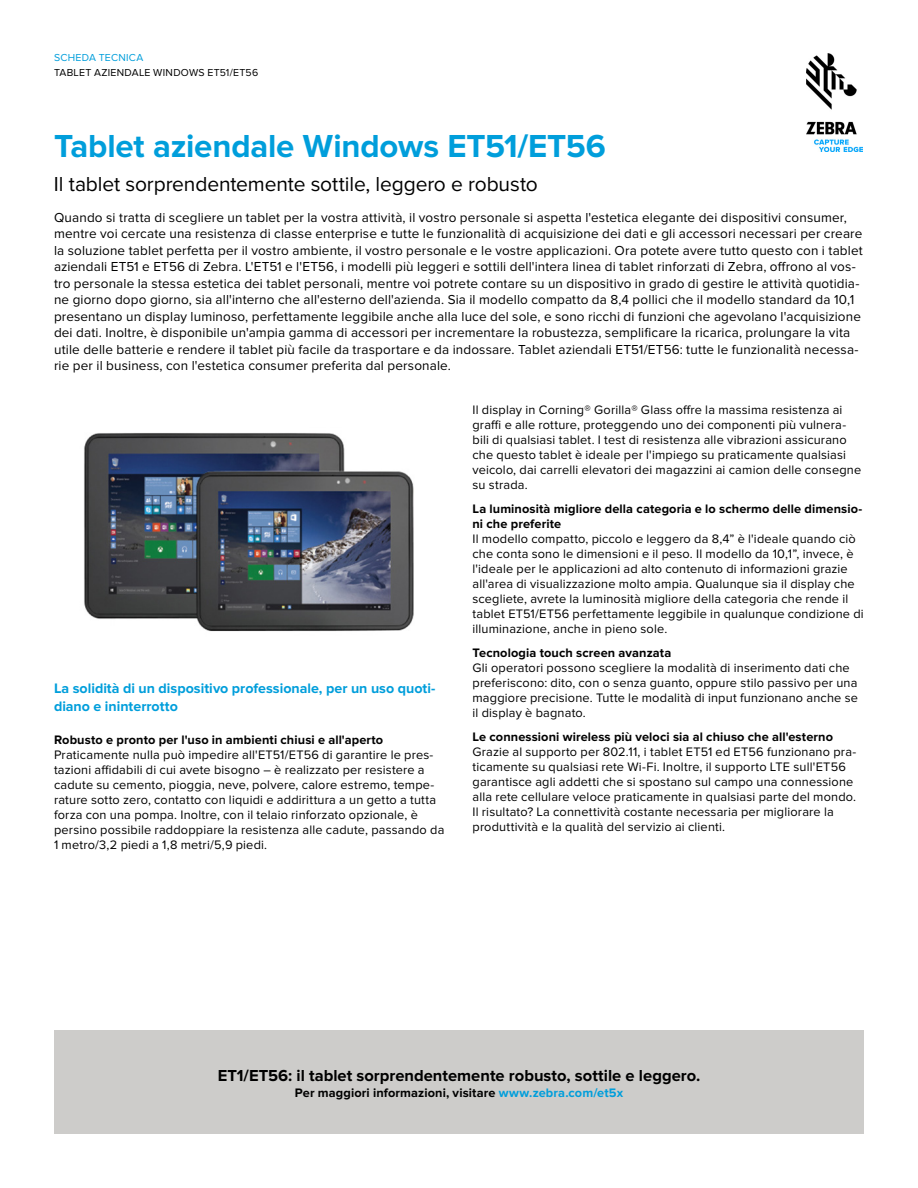
<style>
.page{position:relative;width:918px;height:1188px;background:#fff}
.page>*{position:absolute;margin:0;border:0;box-sizing:border-box;transform-origin:0 0}
.t1{font:700 33px "Proxima Nova";letter-spacing:-.005em;color:#009edb}
.t2{font:21px "Proxima Nova";letter-spacing:-.005em;color:#000}
.t3{font:700 16.5px "Proxima Nova";color:#000}
.t4{font:700 14.25px/17.2px "Proxima Nova";color:#009edb}
.t5{font:13.5px/16.5px "Proxima Nova";letter-spacing:.01em;color:#000}
.t6{font:12.75px/15px "Proxima Nova";letter-spacing:.015em;color:#000}
.t7{font:700 12.75px/15px "Proxima Nova";letter-spacing:.01em;color:#000}
.t8{font:10.5px "Proxima Nova";letter-spacing:.025em;color:#000}
.t9{font:10.5px "Proxima Nova";letter-spacing:.025em;color:#009edb}
.s1{color:#009edb}
</style>
<div class="page">
<img style="left:806px;top:54px;width:56px;height:97px">
<div style="left:54px;top:1031px;width:810px;height:103px;background:#cdccca"></div>
<img style="left:84px;top:433px;width:330px;height:199px">
<p class="t9" style="left:54px;top:52px;width:91px">SCHEDA TECNICA</p>
<p class="t8" style="left:54px;top:66px;width:206px">TABLET AZIENDALE WINDOWS ET51/ET56</p>
<h1 class="t1" style="left:54px;top:127px;width:553px">Tablet aziendale Windows ET51/ET56</h1>
<h2 class="t2" style="left:54px;top:172px;width:485px">Il tablet sorprendentemente sottile, leggero e robusto</h2>
<p class="t5" style="left:54px;top:209px;width:810px">Quando si tratta di scegliere un tablet per la vostra attività, il vostro personale si aspetta l'estetica elegante dei dispositivi consumer, mentre voi cercate una resistenza di classe enterprise e tutte le funzionalità di acquisizione dei dati e gli accessori necessari per creare la soluzione tablet perfetta per il vostro ambiente, il vostro personale e le vostre applicazioni. Ora potete avere tutto questo con i tablet aziendali ET51 e ET56 di Zebra. L'ET51 e l'ET56, i modelli più leggeri e sottili dell'intera linea di tablet rinforzati di Zebra, offrono al vos&shy;tro personale la stessa estetica dei tablet personali, mentre voi potrete contare su un dispositivo in grado di gestire le attività quotidia&shy;ne giorno dopo giorno, sia all'interno che all'esterno dell'azienda. Sia il modello compatto da 8,4 pollici che il modello standard da 10,1 presentano un display luminoso, perfettamente leggibile anche alla luce del sole, e sono ricchi di funzioni che agevolano l'acquisizione dei dati. Inoltre, è disponibile un'ampia gamma di accessori per incrementare la robustezza, semplificare la ricarica, prolungare la vita utile delle batterie e rendere il tablet più facile da trasportare e da indossare. Tablet aziendali ET51/ET56: tutte le funzionalità necessa&shy;rie per il business, con l'estetica consumer preferita dal personale.</p>
<p class="t4" style="left:54px;top:680px;width:383px">La solidità di un dispositivo professionale, per un uso quoti&shy;diano e ininterrotto</p>
<p class="t7" style="left:54px;top:732px;width:331px">Robusto e pronto per l'uso in ambienti chiusi e all'aperto</p>
<p class="t6" style="left:54px;top:747px;width:392px">Praticamente nulla può impedire all'ET51/ET56 di garantire le pres&shy;tazioni affidabili di cui avete bisogno – è realizzato per resistere a cadute su cemento, pioggia, neve, polvere, calore estremo, tempe&shy;rature sotto zero, contatto con liquidi e addirittura a un getto a tutta forza con una pompa. Inoltre, con il telaio rinforzato opzionale, è persino possibile raddoppiare la resistenza alle cadute, passando da 1 metro/3,2 piedi a 1,8 metri/5,9 piedi.</p>
<p class="t6" style="left:472px;top:402px;width:390px">Il display in Corning® Gorilla® Glass offre la massima resistenza ai graffi e alle rotture, proteggendo uno dei componenti più vulnera&shy;bili di qualsiasi tablet. I test di resistenza alle vibrazioni assicurano che questo tablet è ideale per l'impiego su praticamente qualsiasi veicolo, dai carrelli elevatori dei magazzini ai camion delle consegne su strada.</p>
<p class="t7" style="left:472px;top:501px;width:391px">La luminosità migliore della categoria e lo schermo delle dimensio&shy;ni che preferite</p>
<p class="t6" style="left:472px;top:531px;width:393px">Il modello compatto, piccolo e leggero da 8,4” è l'ideale quando ciò che conta sono le dimensioni e il peso. Il modello da 10,1”, invece, è l'ideale per le applicazioni ad alto contenuto di informazioni grazie all'area di visualizzazione molto ampia. Qualunque sia il display che scegliete, avrete la luminosità migliore della categoria che rende il tablet ET51/ET56 perfettamente leggibile in qualunque condizione di illuminazione, anche in pieno sole.</p>
<p class="t7" style="left:472px;top:645px;width:200px">Tecnologia touch screen avanzata</p>
<p class="t6" style="left:472px;top:660px;width:387px">Gli operatori possono scegliere la modalità di inserimento dati che preferiscono: dito, con o senza guanto, oppure stilo passivo per una maggiore precisione. Tutte le modalità di input funzionano anche se il display è bagnato.</p>
<p class="t7" style="left:472px;top:729px;width:362px">Le connessioni wireless più veloci sia al chiuso che all'esterno</p>
<p class="t6" style="left:472px;top:744px;width:385px">Grazie al supporto per 802.11, i tablet ET51 ed ET56 funzionano pra&shy;ticamente su qualsiasi rete Wi-Fi. Inoltre, il supporto LTE sull'ET56 garantisce agli addetti che si spostano sul campo una connessione alla rete cellulare veloce praticamente in qualsiasi parte del mondo.<br>Il risultato? La connettività costante necessaria per migliorare la produttività e la qualità del servizio ai clienti.</p>
<p class="t3" style="left:218px;top:1066px;width:484px">ET1/ET56: il tablet sorprendentemente robusto, sottile e leggero.</p>
<p class="t7" style="left:295px;top:1085px;width:330px">Per maggiori informazioni, visitare <span class="s1">www.zebra.com/et5x</span></p>
</div>
